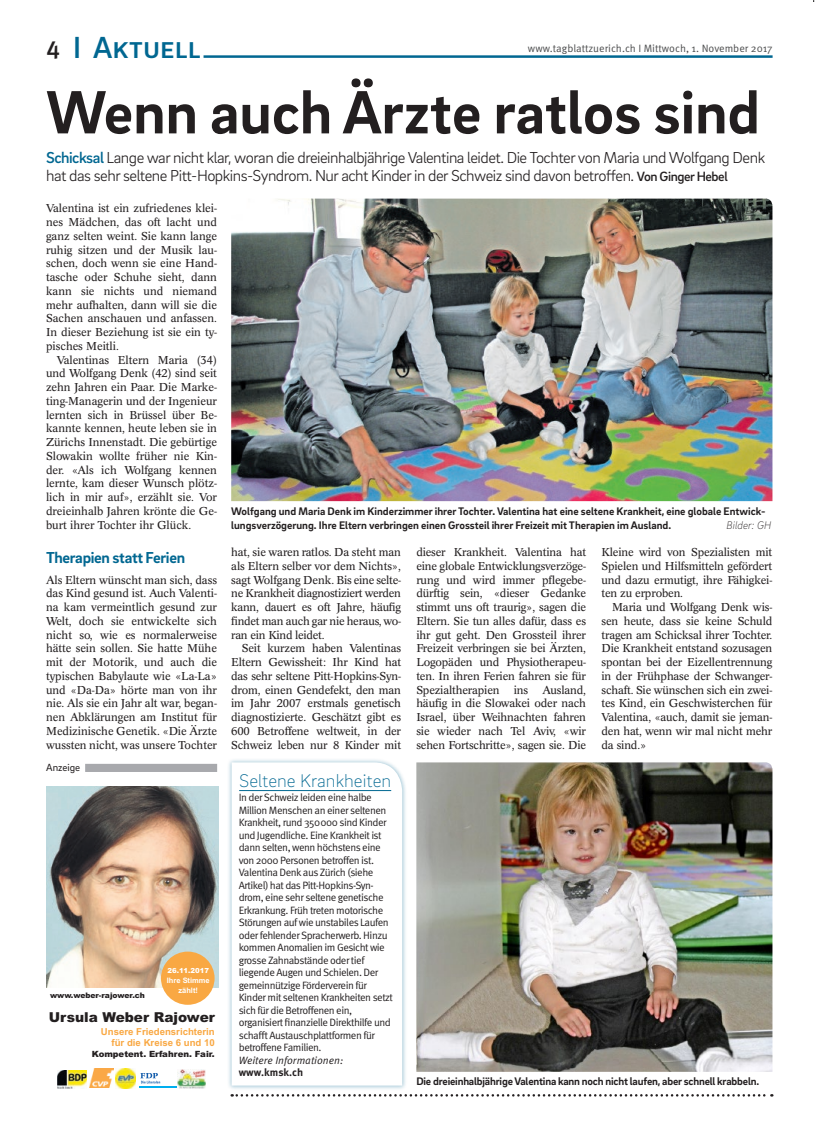
<style>
.page{position:relative;width:815px;height:1134px;background:#fff}
.page>*{position:absolute;margin:0;border:0;box-sizing:border-box;transform-origin:0 0}
.t1{font:700 62.5px "Brix Sans";color:#231f20}
.t2{font:500 31.25px "Brix Sans";color:#006791}
.t3{font:200 18.75px "Brix Sans";color:#006791}
.t4{font:300 16.25px/18.1px "Brix Sans";letter-spacing:-.03em;color:#231f20}
.t5{font:700 16.25px "Brix Sans";letter-spacing:-.02em;color:#006791}
.t6{font:900 13.62px "Arial";color:#231f20}
.t7{font:11.25px/13.8px "Concorde Pro";letter-spacing:-.015em;color:#231f20;text-align:justify}
.t8{font:700 11.25px/13.8px "Brix Sans";color:#231f20}
.t9{font:italic 200 11.25px "Brix Sans";color:#231f20}
.t10{font:10.62px/12.5px "Meta Pro Norm";letter-spacing:-.045em;color:#231f20}
.t11{font:10.62px "Meta Pro Norm";color:#4b4c4d}
.t12{font:10.62px "Meta Pro Norm Ita";color:#231f20}
.t13{font:700 10.62px "Meta Pro";color:#231f20}
.t14{font:10.62px "Brix Sans";color:#231f20}
.t15{font:700 9.62px/11.6px "Arial";color:#f9a843;text-align:right}
.t16{font:900 8.5px "Arial";color:#231f20}
.t17{font:900 7.62px "Arial";color:#231f20}
.t18{font:700 7.5px/9.6px "Arial";color:#fff;text-align:center}
.t19{font:900 7px "Arial";color:#fff}
.s1{font-family:"Meta Pro";font-size:25px;color:#231f20}
.s2{font-weight:500;color:#006791}
.s3{font-weight:500;font-size:13.75px}
</style>
<div class="page">
<hr style="left:46px;top:55px;width:727px;height:3px;background:#006791">
<div style="left:41px;top:51px;width:163px;height:8px;background:#fff"></div>
<svg style="left:232px;top:1094px;width:540px;height:2px"></svg>
<img style="left:416px;top:762px;width:356px;height:310px">
<div style="left:227px;top:758px;width:180px;height:332px;background:#006791;opacity:.4"></div>
<svg style="left:232px;top:762px;width:170px;height:323px"></svg>
<hr style="left:239px;top:790px;width:152px;height:1px;background:#006791">
<img style="left:231px;top:199px;width:541px;height:302px">
<div style="left:85px;top:764px;width:132px;height:8px;background:#a8a9ad"></div>
<img style="left:47px;top:786px;width:172px;height:201px">
<img style="left:90px;top:1069px;width:23px;height:18px">
<img style="left:57px;top:1070px;width:29px;height:18px">
<img style="left:116px;top:1069px;width:19px;height:19px">
<img style="left:177px;top:1070px;width:28px;height:18px">
<hr style="left:139px;top:1086px;width:38px;height:1px;background:#00aeef">
<svg style="left:140px;top:1073px;width:20px;height:10px"></svg>
<div style="left:161px;top:951px;width:54px;height:54px;background:#f9a843;border-radius:50%"></div>
<h2 class="t2" style="left:46px;top:27px;width:156px"><span class="s1">4</span> I Aktuell</h2>
<p class="t11" style="left:528px;top:41px;width:246px">www.tagblattzuerich.ch I Mittwoch, 1. November 2017</p>
<h1 class="t1" style="left:46px;top:71px;width:715px">Wenn auch Ärzte ratlos sind</h1>
<h3 class="t4" style="left:46px;top:148px;width:721px"><span class="s2">Schicksal</span> Lange war nicht klar, woran die dreieinhalbjährige Valentina leidet. Die Tochter von Maria und Wolfgang Denk hat das sehr seltene Pitt-Hopkins-Syndrom. Nur acht Kinder in der Schweiz sind davon betroffen. <span class="s3">Von Ginger Hebel</span></h3>
<p class="t7" style="left:46px;top:202px;width:172px">Valentina ist ein zufriedenes klei&shy;nes Mädchen, das oft lacht und ganz selten weint. Sie kann lange ruhig sitzen und der Musik lau&shy;schen, doch wenn sie eine Hand&shy;tasche oder Schuhe sieht, dann kann sie nichts und niemand mehr aufhalten, dann will sie die Sachen anschauen und anfassen.<br>In dieser Beziehung ist sie ein ty&shy;pisches Meitli.</p>
<p class="t7" style="left:46px;top:353px;width:172px;text-indent:11px">Valentinas Eltern Maria (34) und Wolfgang Denk (42) sind seit zehn Jahren ein Paar. Die Marke&shy;ting-Managerin und der Ingenieur lernten sich in Brüssel über Be&shy;kannte kennen, heute leben sie in Zürichs Innenstadt. Die gebürtige Slowakin wollte früher nie Kin&shy;der. «Als ich Wolfgang kennen lernte, kam dieser Wunsch plötz&shy;lich in mir auf», erzählt sie. Vor dreieinhalb Jahren krönte die Ge&shy;burt ihrer Tochter ihr Glück.</p>
<h3 class="t5" style="left:46px;top:547px;width:141px">Therapien statt Ferien</h3>
<p class="t7" style="left:46px;top:573px;width:172px">Als Eltern wünscht man sich, dass das Kind gesund ist. Auch Valenti&shy;na kam vermeintlich gesund zur Welt, doch sie entwickelte sich nicht so, wie es normalerweise hätte sein sollen. Sie hatte Mühe mit der Motorik, und auch die typischen Babylaute wie «La-La» und «Da-Da» hörte man von ihr nie. Als sie ein Jahr alt war, began&shy;nen Abklärungen am Institut für Medizinische Genetik. «Die Ärzte wussten nicht, was unsere Tochter</p>
<p class="t8" style="left:231px;top:504px;width:536px">Wolfgang und Maria Denk im Kinderzimmer ihrer Tochter. Valentina hat eine seltene Krankheit, eine globale Entwick&shy;lungsverzögerung. Ihre Eltern verbringen einen Grossteil ihrer Freizeit mit Therapien im Ausland.</p>
<p class="t9" style="left:727px;top:518px;width:46px">Bilder: GH</p>
<p class="t7" style="left:601px;top:545px;width:172px">Kleine wird von Spezialisten mit Spielen und Hilfsmitteln gefördert und dazu ermutigt, ihre Fähigkei&shy;ten zu erproben.</p>
<p class="t7" style="left:601px;top:600px;width:172px;text-indent:11px">Maria und Wolfgang Denk wis&shy;sen heute, dass sie keine Schuld tragen am Schicksal ihrer Tochter.<br>Die Krankheit entstand sozusagen spontan bei der Eizellentrennung in der Frühphase der Schwanger&shy;schaft. Sie wünschen sich ein zwei&shy;tes Kind, ein Geschwisterchen für Valentina, «auch, damit sie jeman&shy;den hat, wenn wir mal nicht mehr da sind.»</p>
<p class="t7" style="left:416px;top:545px;width:171px">dieser Krankheit. Valentina hat eine globale Entwicklungsverzöge&shy;rung und wird immer pflegebe&shy;dürftig sein, «dieser Gedanke stimmt uns oft traurig», sagen die Eltern. Sie tun alles dafür, dass es ihr gut geht. Den Grossteil ihrer Freizeit verbringen sie bei Ärzten, Logopäden und Physiotherapeu&shy;ten. In ihren Ferien fahren sie für Spezialtherapien</p>
<p class="t7" style="left:231px;top:545px;width:171px">hat, sie waren ratlos. Da steht man als Eltern selber vor dem Nichts», sagt Wolfgang Denk. Bis eine selte&shy;ne Krankheit diagnostiziert werden kann, dauert es oft Jahre, häufig findet man auch gar nie heraus, wo&shy;ran ein Kind leidet.</p>
<p class="t7" style="left:231px;top:642px;width:171px;text-indent:11px">Seit kurzem haben Valentinas Eltern Gewissheit: Ihr Kind hat das sehr seltene Pitt-Hopkins-Syn&shy;drom, einen Gendefekt, den man im Jahr 2007 erstmals genetisch diagnostizierte. Geschätzt gibt es 600 Betroffene weltweit, in der Schweiz leben nur 8 Kinder mit</p>
<p class="t7" style="left:416px;top:683px;width:171px;text-indent:126px">Ausland, häufig in die Slowakei oder nach Israel, über Weihnachten fahren sie wieder nach Tel Aviv, «wir sehen Fortschritte», sagen sie. Die</p>
<p class="t7" style="left:514px;top:683px;width:16px">ins</p>
<p class="t14" style="left:46px;top:761px;width:36px">Anzeige</p>
<p class="t17" style="left:50px;top:990px;width:96px">www.weber-rajower.ch</p>
<p class="t19" style="left:167px;top:966px;width:43px">26.11.2017</p>
<p class="t18" style="left:167px;top:976px;width:44px">Ihre Stimme zählt!</p>
<p class="t6" style="left:49px;top:1007px;width:167px">Ursula Weber Rajower</p>
<p class="t15" style="left:101px;top:1026px;width:116px">Unsere Friedensrichterin für die Kreise 6 und 10</p>
<p class="t16" style="left:92px;top:1047px;width:125px">Kompetent. Erfahren. Fair.</p>
<h3 class="t3" style="left:239px;top:768px;width:154px">Seltene Krankheiten</h3>
<p class="t10" style="left:239px;top:791px;width:156px">In der Schweiz leiden eine halbe Million Menschen an einer seltenen Krankheit, rund 350000 sind Kinder und Jugendliche. Eine Krankheit ist dann selten, wenn höchstens eine von 2000 Personen betroffen ist.<br>Valentina Denk aus Zürich (siehe Artikel) hat das Pitt-Hopkins-Syn&shy;drom, eine sehr seltene genetische Erkrankung. Früh treten motorische Störungen auf wie unstabiles Laufen oder fehlender Spracherwerb. Hinzu kommen Anomalien im Gesicht wie grosse Zahnabstände oder tief liegende Augen und Schielen. Der gemeinnützige Förderverein für Kinder mit seltenen Krankheiten setzt sich für die Betroffenen ein, organisiert finanzielle Direkthilfe und schafft Austauschplattformen für betroffene Familien.</p>
<p class="t12" style="left:239px;top:1052px;width:106px">Weitere Informationen:</p>
<p class="t13" style="left:239px;top:1064px;width:66px">www.kmsk.ch</p>
<p class="t8" style="left:416px;top:1074px;width:344px">Die dreieinhalbjährige Valentina kann noch nicht laufen, aber schnell krabbeln.</p>
</div>
